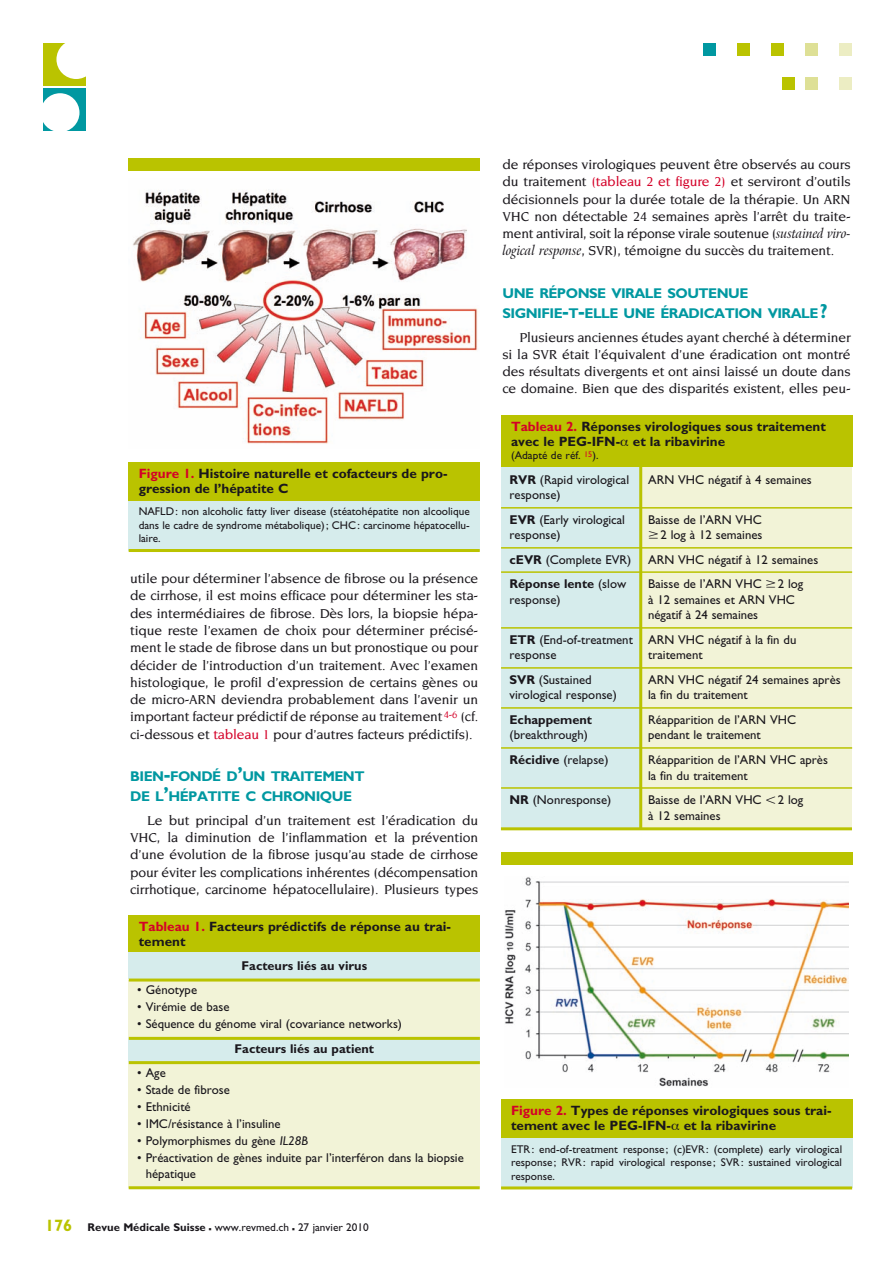
<style>
.page{position:relative;width:895px;height:1264px;background:#fff}
.page>*{position:absolute;margin:0;border:0;box-sizing:border-box;transform-origin:0 0}
.t1{font:700 14.1px/19.5px "Gill Sans";letter-spacing:-.035em;color:#0098a1}
.t2{font:500 13.95px/17.2px "Novarese";letter-spacing:-.01em;color:#1a171c;text-align:justify}
.t3{font:700 13.5px/15px "Gill Sans";color:#1a171c}
.t4{font:12.75px/15.8px "Gill Sans";color:#1a171c}
.t5{font:700 12.75px "Gill Sans";color:#1a171c}
.t6{font:11.25px/13.5px "Gill Sans";color:#1a171c;text-align:justify}
.s1{color:#d40028}
.s2{font-size:20.25px}
.s3{font-style:italic}
.s4{font-weight:700;font-size:16.5px;color:#bac300}
.s5{font-weight:700}
.s6{font-weight:700;font-size:16.5px}
.s7{font-family:"Arrus BT";font-weight:400;font-style:italic}
.s8{font-family:"European Pi Two"}
.s9{font-weight:400}
</style>
<div class="page">
<div style="left:839px;top:44px;width:12px;height:12px;background:#ecedc3"></div>
<div style="left:805px;top:44px;width:12px;height:12px;background:#dee096"></div>
<div style="left:771px;top:44px;width:12px;height:12px;background:#bac300"></div>
<div style="left:737px;top:44px;width:12px;height:12px;background:#bac300"></div>
<div style="left:703px;top:44px;width:12px;height:12px;background:#0098a1"></div>
<div style="left:839px;top:78px;width:12px;height:12px;background:#ecedc3"></div>
<div style="left:805px;top:78px;width:12px;height:12px;background:#dee096"></div>
<div style="left:781px;top:78px;width:13px;height:12px;background:#bac300"></div>
<div style="left:44px;top:44px;width:42px;height:42px;background:#bac300"></div>
<div style="left:56px;top:40px;width:40px;height:39px;background:#fff;border-radius:50%"></div>
<div style="left:44px;top:88px;width:42px;height:43px;background:#0098a1"></div>
<div style="left:41px;top:93px;width:38px;height:39px;background:#fff;border-radius:50%"></div>
<img style="left:133px;top:190px;width:345px;height:254px">
<div style="left:129px;top:497px;width:350px;height:53px;background:#d6ecec"></div>
<div style="left:129px;top:462px;width:350px;height:38px;background:#bac300"></div>
<div style="left:129px;top:158px;width:350px;height:13px;background:#bac300"></div>
<hr style="left:129px;top:549px;width:350px;height:3px;background:#bac300">
<img style="left:504px;top:877px;width:344px;height:210px">
<div style="left:501px;top:1134px;width:350px;height:53px;background:#d6ecec"></div>
<div style="left:501px;top:1099px;width:350px;height:39px;background:#bac300"></div>
<div style="left:501px;top:852px;width:350px;height:12px;background:#bac300"></div>
<hr style="left:501px;top:1186px;width:350px;height:3px;background:#bac300">
<div style="left:129px;top:1062px;width:350px;height:125px;background:#f2f3d7"></div>
<div style="left:129px;top:1038px;width:350px;height:24px;background:#d6ecec"></div>
<div style="left:129px;top:980px;width:350px;height:58px;background:#f2f3d7"></div>
<div style="left:129px;top:947px;width:350px;height:32px;background:#d6ecec"></div>
<hr style="left:129px;top:978px;width:350px;height:3px;background:#bac300">
<hr style="left:129px;top:1036px;width:350px;height:3px;background:#bac300">
<hr style="left:129px;top:1061px;width:350px;height:3px;background:#bac300">
<hr style="left:129px;top:1186px;width:350px;height:3px;background:#bac300">
<div style="left:129px;top:914px;width:350px;height:37px;background:#bac300"></div>
<div style="left:640px;top:462px;width:211px;height:367px;background:#f2f3d7"></div>
<div style="left:501px;top:462px;width:139px;height:367px;background:#d6ecec"></div>
<hr style="left:501px;top:507px;width:350px;height:1px;background:#bac300">
<hr style="left:501px;top:547px;width:350px;height:1px;background:#bac300">
<hr style="left:501px;top:571px;width:350px;height:2px;background:#bac300">
<hr style="left:501px;top:627px;width:350px;height:1px;background:#bac300">
<hr style="left:501px;top:667px;width:350px;height:1px;background:#bac300">
<hr style="left:501px;top:707px;width:350px;height:1px;background:#bac300">
<hr style="left:501px;top:747px;width:350px;height:1px;background:#bac300">
<hr style="left:501px;top:787px;width:350px;height:1px;background:#bac300">
<hr style="left:500px;top:827px;width:351px;height:3px;background:#bac300">
<div style="left:501px;top:415px;width:350px;height:52px;background:#bac300"></div>
<hr style="left:639px;top:464px;width:3px;height:365px;background:#bac300">
<p class="t3" style="left:139px;top:465px;width:310px"><span class="s1">Figure 1.</span> Histoire naturelle et cofacteurs de pro&shy;gression de l’hépatite C</p>
<p class="t6" style="left:139px;top:505px;width:332px">NAFLD: non alcoholic fatty liver disease (stéatohépatite non alcoolique dans le cadre de syndrome métabolique); CHC: carcinome hépatocellu&shy;laire.</p>
<p class="t2" style="left:130px;top:570px;width:349px">utile pour déterminer l’absence de fibrose ou la présence de cirrhose, il est moins efficace pour déterminer les sta&shy;des intermédiaires de fibrose. Dès lors, la biopsie hépa&shy;tique reste l’examen de choix pour déterminer précisé&shy;ment le stade de fibrose dans un but pronostique ou pour décider de l’introduction d’un traitement. Avec l’examen histologique, le profil d’expression de certains gènes ou de micro-ARN deviendra probablement dans l’avenir un important facteur prédictif de réponse au traitement<sup>4-6</sup> (cf. ci-dessous et <span class="s1">tableau 1</span> pour d’autres facteurs prédictifs).</p>
<p class="t1" style="left:130px;top:766px;width:236px">BIEN<span class="s2">-</span>FONDÉ D<span class="s2">’</span>UN TRAITEMENT<br>DE L<span class="s2">’</span>HÉPATITE C CHRONIQUE</p>
<p class="t2" style="left:130px;top:811px;width:349px;text-indent:17px">Le but principal d’un traitement est l’éradication du VHC, la diminution de l’inflammation et la prévention d’une évolution de la fibrose jusqu’au stade de cirrhose pour éviter les complications inhérentes (décompensation cirrhotique, carcinome hépatocellulaire). Plusieurs types</p>
<p class="t3" style="left:139px;top:918px;width:313px"><span class="s1">Tableau 1.</span> Facteurs prédictifs de réponse au trai&shy;tement</p>
<p class="t5" style="left:241px;top:958px;width:127px">Facteurs liés au virus</p>
<p class="t4" style="left:137px;top:982px;width:61px">• Génotype</p>
<p class="t4" style="left:137px;top:999px;width:94px">• Virémie de base</p>
<p class="t4" style="left:137px;top:1016px;width:266px">• Séquence du génome viral (covariance networks)</p>
<p class="t5" style="left:234px;top:1040px;width:141px">Facteurs liés au patient</p>
<p class="t4" style="left:137px;top:1064px;width:30px">• Age</p>
<p class="t4" style="left:137px;top:1081px;width:94px">• Stade de fibrose</p>
<p class="t4" style="left:137px;top:1098px;width:55px">• Ethnicité</p>
<p class="t4" style="left:137px;top:1115px;width:145px">• IMC/résistance à l’insuline</p>
<p class="t4" style="left:137px;top:1132px;width:172px">• Polymorphismes du gène <span class="s3">IL28B</span></p>
<p class="t4" style="left:146px;top:1149px;width:319px;text-indent:-9px">• Préactivation de gènes induite par l’interféron dans la biopsie hépatique</p>
<p class="t6" style="left:45px;top:1220px;width:325px"><span class="s4">176</span> <span class="s5">Revue Médicale Suisse</span> <span class="s6">–</span> www.revmed.ch <span class="s6">–</span> 27 janvier 2010</p>
<p class="t2" style="left:502px;top:156px;width:349px">de réponses virologiques peuvent être observés au cours du traitement <span class="s1">(tableau 2 et figure 2)</span> et serviront d’outils décisionnels pour la durée totale de la thérapie. Un ARN VHC non détectable 24 semaines après l’arrêt du traite&shy;ment antiviral, soit la réponse virale soutenue (<span class="s7">sustained viro&shy;logical response</span>, SVR), témoigne du succès du traitement.</p>
<p class="t1" style="left:502px;top:283px;width:326px">UNE RÉPONSE VIRALE SOUTENUE<br>SIGNIFIE<span class="s2">-</span>T<span class="s2">-</span>ELLE UNE ÉRADICATION VIRALE<span class="s2">?</span></p>
<p class="t2" style="left:502px;top:328px;width:349px;text-indent:17px">Plusieurs anciennes études ayant cherché à déterminer si la SVR était l’équivalent d’une éradication ont montré des résultats divergents et ont ainsi laissé un doute dans ce domaine. Bien que des disparités existent, elles peu-</p>
<p class="t3" style="left:511px;top:419px;width:316px"><span class="s1">Tableau 2.</span> Réponses virologiques sous traitement avec le PEG-IFN- et la ribavirine</p>
<p class="t6" style="left:511px;top:449px;width:89px">(Adapté de réf. <sup>15</sup>).</p>
<p class="t4" style="left:509px;top:471px;width:121px"><span class="s5">RVR</span> (Rapid virological</p>
<p class="t4" style="left:648px;top:471px;width:165px">ARN VHC négatif à 4 semaines</p>
<p class="t4" style="left:509px;top:483px;width:117px;line-height:24.3px">response)<br><span class="s5">EVR</span> (Early virological</p>
<p class="t4" style="left:648px;top:511px;width:115px">Baisse de l’ARN VHC</p>
<p class="t4" style="left:509px;top:527px;width:52px">response)</p>
<p class="t4" style="left:648px;top:527px;width:116px"><span class="s8">M</span>2 log à 12 semaines</p>
<p class="t4" style="left:509px;top:551px;width:123px"><span class="s5">cEVR</span> (Complete EVR)</p>
<p class="t4" style="left:648px;top:551px;width:171px">ARN VHC négatif à 12 semaines</p>
<p class="t5" style="left:509px;top:576px;width:118px">Réponse lente <span class="s9">(slow</span></p>
<p class="t4" style="left:648px;top:576px;width:157px">Baisse de l’ARN VHC <span class="s8">M</span>2 log</p>
<p class="t4" style="left:509px;top:591px;width:52px">response)</p>
<p class="t4" style="left:648px;top:591px;width:148px">à 12 semaines et ARN VHC négatif à 24 semaines</p>
<p class="t4" style="left:509px;top:631px;width:288px"><span class="s5">ETR</span> (End-of-treatment ARN VHC négatif à la fin du response</p>
<p class="t4" style="left:648px;top:647px;width:56px">traitement</p>
<p class="t4" style="left:509px;top:671px;width:84px"><span class="s5">SVR</span> (Sustained</p>
<p class="t4" style="left:648px;top:671px;width:194px">ARN VHC négatif 24 semaines après</p>
<p class="t4" style="left:509px;top:687px;width:109px">virological response)</p>
<p class="t4" style="left:648px;top:687px;width:101px">la fin du traitement</p>
<p class="t5" style="left:509px;top:712px;width:84px">Echappement</p>
<p class="t4" style="left:648px;top:711px;width:149px">Réapparition de l’ARN VHC</p>
<p class="t4" style="left:509px;top:727px;width:80px">(breakthrough)</p>
<p class="t4" style="left:648px;top:727px;width:114px">pendant le traitement</p>
<p class="t4" style="left:509px;top:751px;width:100px"><span class="s5">Récidive</span> (relapse)</p>
<p class="t4" style="left:648px;top:751px;width:181px">Réapparition de l’ARN VHC après la fin du traitement</p>
<p class="t4" style="left:509px;top:791px;width:103px"><span class="s5">NR</span> (Nonresponse)</p>
<p class="t4" style="left:648px;top:791px;width:157px">Baisse de l’ARN VHC <span class="s8">l</span>2 log à 12 semaines</p>
<p class="t3" style="left:511px;top:1102px;width:322px"><span class="s1">Figure 2.</span> Types de réponses virologiques sous trai&shy;tement avec le PEG-IFN- et la ribavirine</p>
<p class="t6" style="left:511px;top:1142px;width:332px">ETR: end-of-treatment response ; (c)EVR: (complete) early virological response ; RVR: rapid virological response ; SVR: sustained virological response.</p>
</div>
